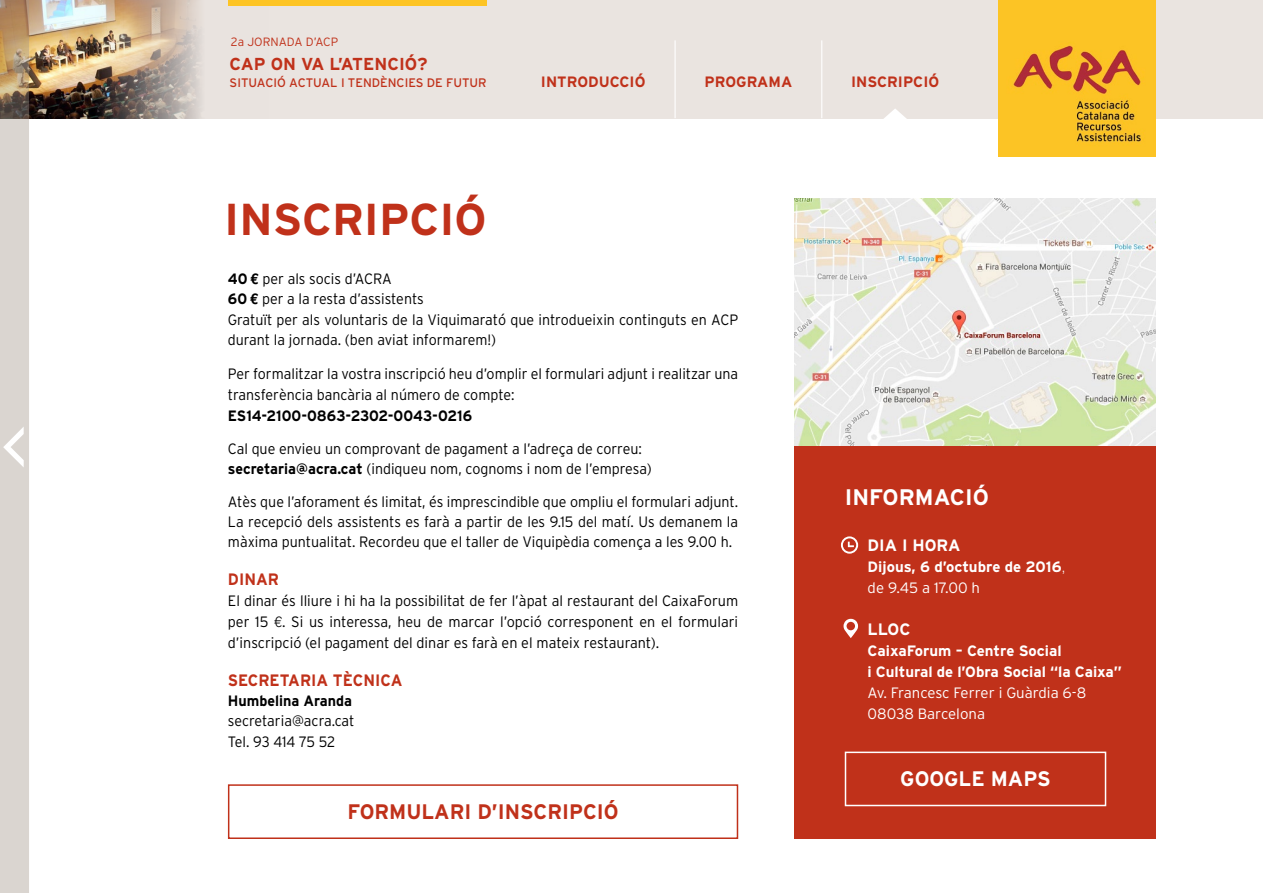
<style>
.page{position:relative;width:1263px;height:893px;background:#fff}
.page>*{position:absolute;margin:0;border:0;box-sizing:border-box;transform-origin:0 0}
.t1{font:700 44.7px "Interstate";color:#c0311a}
.t2{font:700 22.5px "Interstate";color:#fff}
.t3{font:700 21px "Interstate";color:#c0311a}
.t4{font:700 21px "Interstate";color:#fff}
.t5{font:700 17.25px "Interstate";color:#c0311a}
.t6{font:700 16.5px "Interstate";color:#c0311a;scale:.95 1}
.t7{font:700 16.5px "Interstate";color:#fff}
.t8{font:300 15px/20.2px "Interstate";color:#000;scale:.95 1}
.t9{font:300 15px/21px "Interstate";color:#000;text-align:justify;scale:.96 1}
.t10{font:700 15px/21px "Interstate";color:#fff}
.t11{font:700 15px "Interstate";color:#000;scale:.95 1}
.t12{font:300 15px/21px "Interstate";color:#fff}
.t13{font:700 15px "Interstate";color:#c0311a}
.t14{font:12.3px "Interstate";color:#c0311a}
.t15{font:300 12px "Interstate";color:#c0311a}
.s1{font-weight:700}
.s2{font-family:"Helvetica LT Std";font-weight:700}
.s3{font-family:"Helvetica LT Std"}
.s4{font-family:"Helvetica LT Std";font-weight:300}
.s5{font-weight:300}
</style>
<div class="page">
<div style="left:228px;top:784px;width:510px;height:55px;border:2px solid #c0311a"></div>
<img style="left:794px;top:199px;width:361px;height:247px">
<div style="left:0;top:0;width:1263px;height:118px;background:#eae4e0"></div>
<div style="left:794px;top:446px;width:361px;height:393px;background:#c0311a"></div>
<svg style="left:881px;top:109px;width:28px;height:10px"></svg>
<img style="left:998px;top:0;width:157px;height:156px">
<svg style="left:841px;top:536px;width:17px;height:18px"></svg>
<svg style="left:843px;top:619px;width:15px;height:19px"></svg>
<hr style="left:821px;top:40px;width:1px;height:78px;background:#fff">
<hr style="left:674px;top:40px;width:2px;height:78px;background:#fff">
<div style="left:845px;top:752px;width:261px;height:54px;border:2px solid #fff"></div>
<img style="left:29px;top:0;width:240px;height:118px">
<div style="left:229px;top:0;width:258px;height:5px;background:#fdc424"></div>
<svg style="left:0;top:0;width:29px;height:893px;background:#d3cac1"></svg>
<p class="t15" style="left:231px;top:35px;width:109px">2a JORNADA D’ACP</p>
<p class="t5" style="left:230px;top:54px;width:199px">Cap on va l’ATENCIÓ?</p>
<p class="t14" style="left:230px;top:75px;width:259px">SITUACIÓ ACTUAL I TENDÈNCIES DE FUTUR</p>
<h1 class="t1" style="left:224px;top:192px;width:264px">INSCRIPCIÓ</h1>
<p class="t13" style="left:541px;top:72px;width:106px">INTRODUCCIÓ</p>
<p class="t13" style="left:705px;top:72px;width:12px">PROGRA</p>
<p class="t13" style="left:768px;top:72px;width:24px">MA</p>
<p class="t8" style="left:228px;top:269px;width:539px"><span class="s1">40</span> <span class="s2">€</span> per als socis d’ACRA<br><span class="s1">60</span> <span class="s2">€</span> per a la resta d’assistents<br>Gratuït per als voluntaris de la Viquimarató que introdueixin continguts en ACP durant la jornada. (ben aviat informarem!)</p>
<p class="t8" style="left:228px;top:363px;width:539px;line-height:21px">Per formalitzar la vostra inscripció heu d’omplir el formulari adjunt i realitzar una transferència bancària al número de compte:</p>
<p class="t11" style="left:228px;top:406px;width:259px">ES14-2100-0863-2302-0043-0216</p>
<p class="t8" style="left:228px;top:438px;width:447px">Cal que envieu un comprovant de pagament a l’adreça de correu: <span class="s1">secretaria@acra.cat</span> (indiqueu nom, cognoms i nom de l’empresa)</p>
<p class="t8" style="left:228px;top:491px;width:539px;text-align:justify">Atès que l’aforament és limitat, és imprescindible que ompliu el formulari adjunt.<br>La recepció dels assistents es farà a partir de les 9.15 del matí. Us demanem la màxima puntualitat. Recordeu que el taller de Viquipèdia comença a les 9.00 h.</p>
<p class="t6" style="left:228px;top:570px;width:30px">DINAR</p>
<p class="t9" style="left:228px;top:591px;width:533px">El dinar és lliure i hi ha la possibilitat de fer l’àpat al restaurant del CaixaForum per 15 <span class="s3">€</span>. Si us interessa, heu de marcar l’opció corresponent en el formulari d’inscripció (el pagament del dinar es farà en el mateix restaurant).</p>
<p class="t6" style="left:228px;top:670px;width:184px">SECRETARIA TÈCN ICA</p>
<p class="t11" style="left:228px;top:692px;width:132px">Humbelina Aranda</p>
<p class="t8" style="left:228px;top:711px;width:135px">secretaria@acra.cat<br>Tel. 93 414 75 52</p>
<h3 class="t3" style="left:347px;top:799px;width:74px">FORMULAR</h3>
<h3 class="t3" style="left:464px;top:799px;width:156px">I D’INSCRIPCIÓ</h3>
<p class="t13" style="left:851px;top:72px;width:90px">INSCRIPCIÓ</p>
<h2 class="t2" style="left:845px;top:483px;width:146px">IN FORMACIÓ</h2>
<p class="t7" style="left:868px;top:535px;width:70px">DIA I HORA</p>
<p class="t10" style="left:868px;top:556px;width:200px">Dijous, 6 d’octubre de 2016<span class="s4">, </span><span class="s5">de 9.45 a 17.00 h</span></p>
<p class="t7" style="left:868px;top:619px;width:11px">LLO</p>
<p class="t7" style="left:899px;top:619px;width:13px">C</p>
<p class="t10" style="left:868px;top:640px;width:256px">CaixaForum – Centre Social<br>i Cultural de l’Obra Social “la Caixa”</p>
<p class="t12" style="left:868px;top:682px;width:220px">Av. Francesc Ferrer i Guàrdia 6-8<br>08038 Barcelona</p>
<h3 class="t4" style="left:900px;top:766px;width:15px">GOOGL</h3>
<h3 class="t4" style="left:971px;top:766px;width:81px">E MAPS</h3>
</div>
